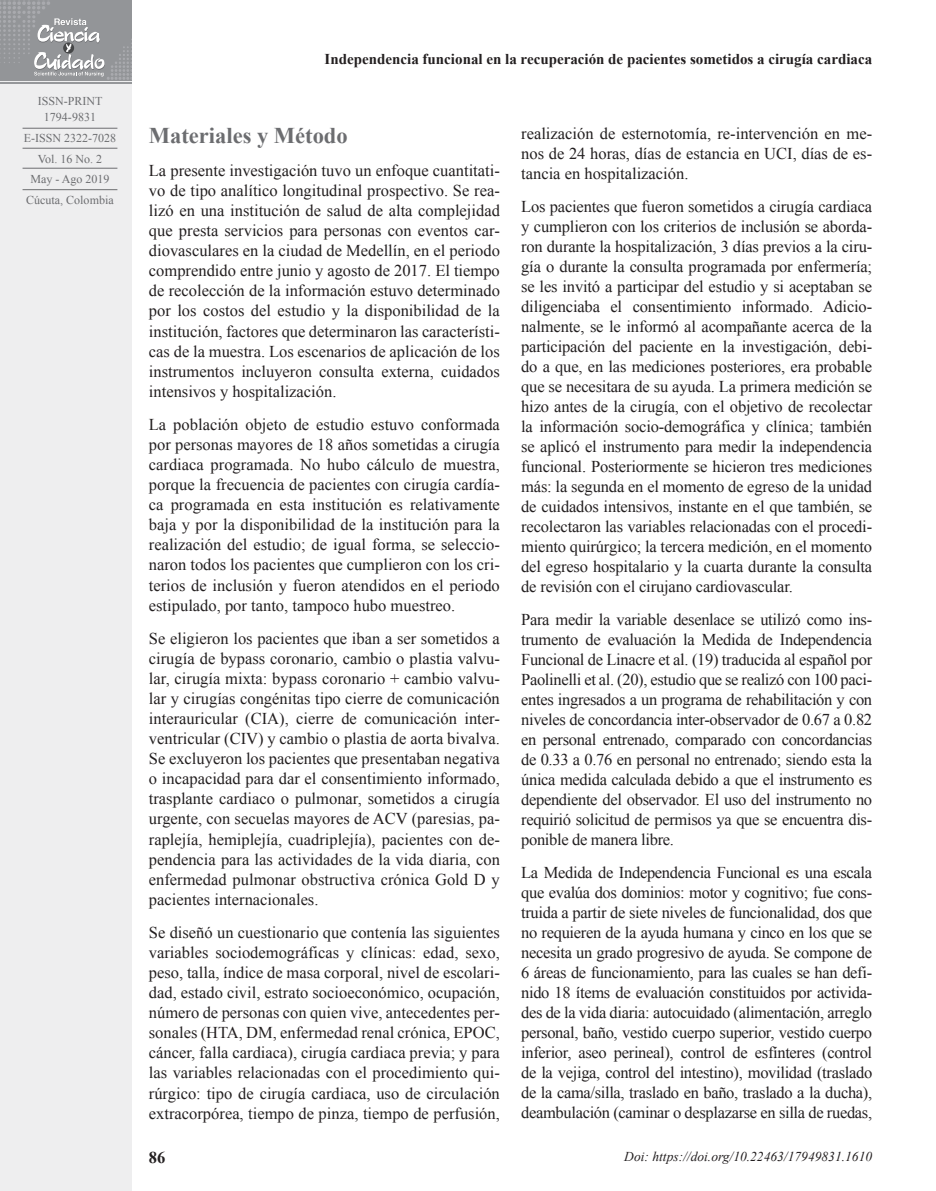
<style>
.page{position:relative;width:936px;height:1191px;background:#fff}
.page>*{position:absolute;margin:0;border:0;box-sizing:border-box;transform-origin:0 0}
.t1{font:700 22.5px "Times New Roman";color:#6c6d70}
.t2{font:16.5px/20px "Times New Roman";color:#231f20;text-align:justify}
.t3{font:700 16.5px "Times New Roman";color:#231f20}
.t4{font:700 15px "Times New Roman";color:#231f20}
.t5{font:italic 13.5px "Times New Roman";color:#231f20}
.t6{font:12px/20.7px "Times New Roman";color:#6c6d70;text-align:center}
</style>
<div class="page">
<div style="left:0;top:0;width:131px;height:1191px;background:#eeeeef"></div>
<hr style="left:23px;top:128px;width:94px;height:1px;background:#6c6d70">
<hr style="left:23px;top:148px;width:94px;height:1px;background:#6c6d70">
<hr style="left:23px;top:168px;width:94px;height:1px;background:#6c6d70">
<hr style="left:23px;top:189px;width:94px;height:1px;background:#6c6d70">
<hr style="left:0;top:83px;width:132px;height:1px;background:#95979a">
<svg style="left:0;top:0;width:132px;height:82px;background:#9ea0a3"></svg>
<p class="t4" style="left:324px;top:49px;width:549px">Independencia funcional en la recuperación de pacientes sometidos a cirugía cardiaca</p>
<p class="t6" style="left:38px;top:92px;width:66px;line-height:16.5px">ISSN-PRINT<br>1794-9831</p>
<p class="t6" style="left:24px;top:127px;width:94px">E-ISSN 2322-7028<br>Vol. 16 No. 2<br>May - Ago 2019<br>Cúcuta, Colombia</p>
<h1 class="t1" style="left:149px;top:120px;width:200px">Materiales y Método</h1>
<p class="t2" style="left:149px;top:160px;width:352px">La presente investigación tuvo un enfoque cuantitati&shy;vo de tipo analítico longitudinal prospectivo. Se rea&shy;lizó en una institución de salud de alta complejidad que presta servicios para personas con eventos car&shy;diovasculares en la ciudad de Medellín, en el periodo comprendido entre junio y agosto de 2017. El tiempo de recolección de la información estuvo determinado por los costos del estudio y la disponibilidad de la institución, factores que determinaron las característi&shy;cas de la muestra. Los escenarios de aplicación de los instrumentos incluyeron consulta externa, cuidados intensivos y hospitalización.</p>
<p class="t2" style="left:149px;top:414px;width:352px">La población objeto de estudio estuvo conformada por personas mayores de 18 años sometidas a cirugía cardiaca programada. No hubo cálculo de muestra, porque la frecuencia de pacientes con cirugía cardía&shy;ca programada en esta institución es relativamente baja y por la disponibilidad de la institución para la realización del estudio; de igual forma, se seleccio&shy;naron todos los pacientes que cumplieron con los cri&shy;terios de inclusión y fueron atendidos en el periodo estipulado, por tanto, tampoco hubo muestreo.</p>
<p class="t2" style="left:149px;top:627px;width:352px">Se eligieron los pacientes que iban a ser sometidos a cirugía de bypass coronario, cambio o plastia valvu&shy;lar, cirugía mixta: bypass coronario + cambio valvu&shy;lar y cirugías congénitas tipo cierre de comunicación interauricular (CIA), cierre de comunicación inter&shy;ventricular (CIV) y cambio o plastia de aorta bivalva.<br>Se excluyeron los pacientes que presentaban negativa o incapacidad para dar el consentimiento informado, trasplante cardiaco o pulmonar, sometidos a cirugía urgente, con secuelas mayores de ACV (paresias, pa&shy;raplejía, hemiplejía, cuadriplejía), pacientes con de&shy;pendencia para las actividades de la vida diaria, con enfermedad pulmonar obstructiva crónica Gold D y pacientes internacionales.</p>
<p class="t2" style="left:149px;top:922px;width:352px">Se diseñó un cuestionario que contenía las siguientes variables sociodemográficas y clínicas: edad, sexo, peso, talla, índice de masa corporal, nivel de escolari&shy;dad, estado civil, estrato socioeconómico, ocupación, número de personas con quien vive, antecedentes per&shy;sonales (HTA, DM, enfermedad renal crónica, EPOC, cáncer, falla cardiaca), cirugía cardiaca previa; y para las variables relacionadas con el procedimiento qui&shy;rúrgico: tipo de cirugía cardiaca, uso de circulación extracorpórea, tiempo de pinza, tiempo de perfusión,</p>
<p class="t3" style="left:149px;top:1146px;width:18px">86</p>
<p class="t2" style="left:521px;top:123px;width:352px">realización de esternotomía, re-intervención en me&shy;nos de 24 horas, días de estancia en UCI, días de es&shy;tancia en hospitalización.</p>
<p class="t2" style="left:521px;top:196px;width:352px">Los pacientes que fueron sometidos a cirugía cardiaca y cumplieron con los criterios de inclusión se aborda&shy;ron durante la hospitalización, 3 días previos a la ciru&shy;gía o durante la consulta programada por enfermería; se les invitó a participar del estudio y si aceptaban se diligenciaba el consentimiento informado. Adicio&shy;nalmente, se le informó al acompañante acerca de la participación del paciente en la investigación, debi&shy;do a que, en las mediciones posteriores, era probable que se necesitara de su ayuda. La primera medición se hizo antes de la cirugía, con el objetivo de recolectar la información socio-demográfica y clínica; también se aplicó el instrumento para medir la independencia funcional. Posteriormente se hicieron tres mediciones más: la segunda en el momento de egreso de la unidad de cuidados intensivos, instante en el que también, se recolectaron las variables relacionadas con el procedi&shy;miento quirúrgico; la tercera medición, en el momento del egreso hospitalario y la cuarta durante la consulta de revisión con el cirujano cardiovascular.</p>
<p class="t2" style="left:521px;top:609px;width:352px">Para medir la variable desenlace se utilizó como ins&shy;trumento de evaluación la Medida de Independencia Funcional de Linacre et al. (19) traducida al español por Paolinelli et al. (20), estudio que se realizó con 100 paci&shy;entes ingresados a un programa de rehabilitación y con niveles de concordancia inter-observador de 0.67 a 0.82 en personal entrenado, comparado con concordancias de 0.33 a 0.76 en personal no entrenado; siendo esta la única medida calculada debido a que el instrumento es dependiente del observador. El uso del instrumento no requirió solicitud de permisos ya que se encuentra dis&shy;ponible de manera libre.</p>
<p class="t2" style="left:521px;top:862px;width:352px">La Medida de Independencia Funcional es una escala que evalúa dos dominios: motor y cognitivo; fue cons&shy;truida a partir de siete niveles de funcionalidad, dos que no requieren de la ayuda humana y cinco en los que se necesita un grado progresivo de ayuda. Se compone de 6 áreas de funcionamiento, para las cuales se han defi&shy;nido 18 ítems de evaluación constituidos por activida&shy;des de la vida diaria: autocuidado (alimentación, arreglo personal, baño, vestido cuerpo superior, vestido cuerpo inferior, aseo perineal), control de esfínteres (control de la vejiga, control del intestino), movilidad (traslado de la cama/silla, traslado en baño, traslado a la ducha), deambulación (caminar o desplazarse en silla de ruedas,</p>
<p class="t5" style="left:624px;top:1147px;width:249px">Doi: https://doi.org/10.22463/17949831.1610</p>
</div>
